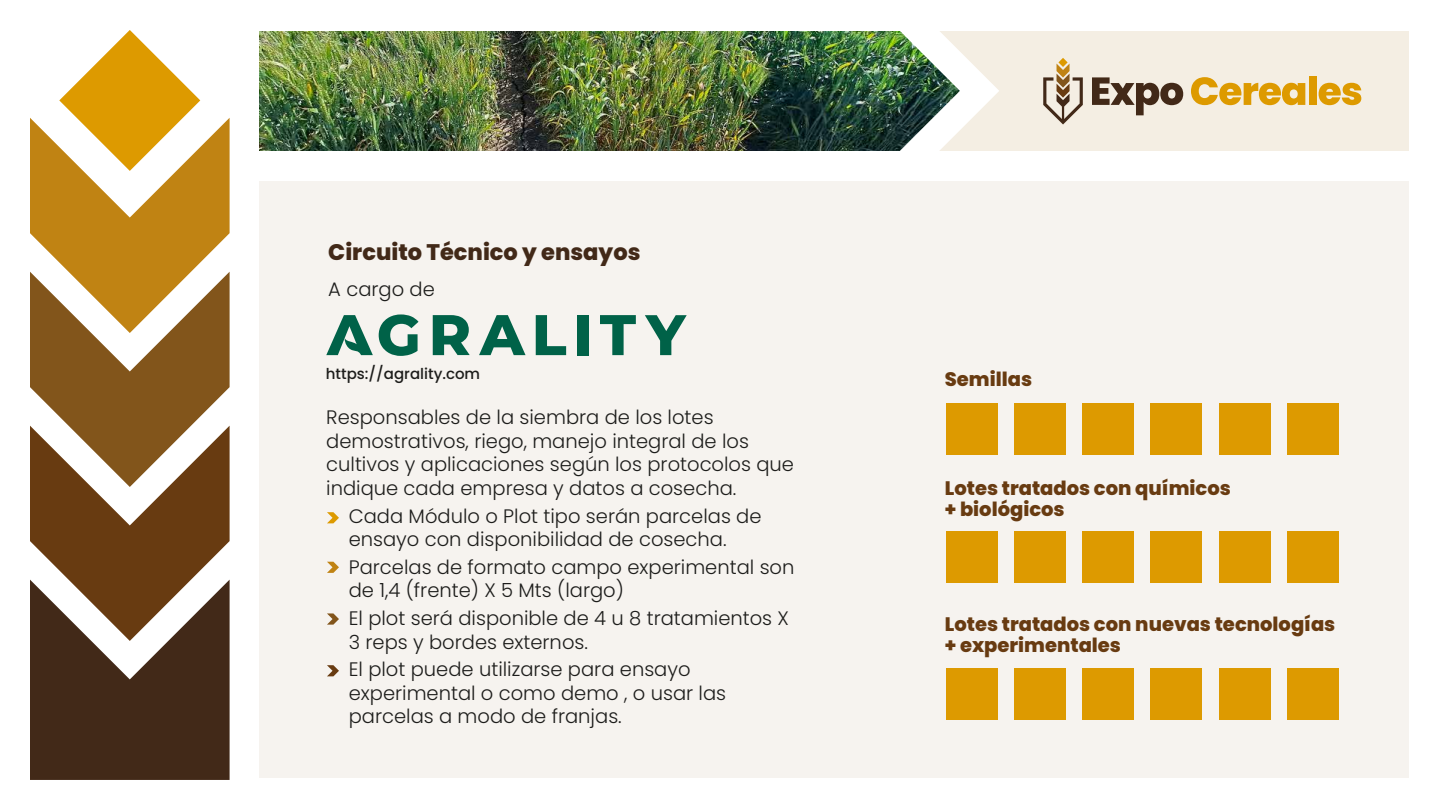
<style>
.page{position:relative;width:1440px;height:810px;background:#fff}
.page>*{position:absolute;margin:0;border:0;box-sizing:border-box;transform-origin:0 0}
.t1{font:800 22.5px "Poppins";color:#422918}
.t2{font:300 19.5px/23.4px "Poppins";color:#1d1d1b}
.t3{font:800 19.5px/21px "Poppins";color:#683b11}
.t4{font:500 15px "Poppins";color:#1d1d1b}
</style>
<div class="page">
<div style="left:260px;top:32px;width:1149px;height:746px;background:#f6f3ef"></div>
<div style="left:260px;top:32px;width:1149px;height:120px;background:#f4eee3"></div>
<svg style="left:1043px;top:58px;width:40px;height:66px"></svg>
<svg style="left:1092px;top:77px;width:91px;height:38px"></svg>
<svg style="left:1191px;top:77px;width:114px;height:28px"></svg>
<div style="left:1309px;top:76px;width:7px;height:29px;background:#dd9a00"></div>
<svg style="left:1319px;top:83px;width:42px;height:22px"></svg>
<svg style="left:30px;top:30px;width:200px;height:750px"></svg>
<img style="left:260px;top:32px;width:722px;height:120px">
<svg style="left:899px;top:31px;width:100px;height:120px"></svg>
<svg style="left:379px;top:314px;width:40px;height:42px"></svg>
<svg style="left:433px;top:315px;width:37px;height:40px"></svg>
<svg style="left:479px;top:315px;width:47px;height:40px"></svg>
<svg style="left:536px;top:315px;width:30px;height:40px"></svg>
<div style="left:577px;top:315px;width:12px;height:40px;background:#006248"></div>
<svg style="left:600px;top:315px;width:36px;height:40px"></svg>
<svg style="left:645px;top:315px;width:42px;height:40px"></svg>
<svg style="left:326px;top:315px;width:47px;height:40px"></svg>
<div style="left:260px;top:152px;width:1149px;height:30px;background:#fff"></div>
<div style="left:946px;top:403px;width:52px;height:51px;background:#dd9a00"></div>
<div style="left:1014px;top:403px;width:52px;height:51px;background:#dd9a00"></div>
<div style="left:1082px;top:403px;width:52px;height:51px;background:#dd9a00"></div>
<div style="left:1150px;top:403px;width:52px;height:51px;background:#dd9a00"></div>
<div style="left:1219px;top:403px;width:51px;height:51px;background:#dd9a00"></div>
<div style="left:1287px;top:403px;width:52px;height:51px;background:#dd9a00"></div>
<div style="left:946px;top:531px;width:52px;height:52px;background:#dd9a00"></div>
<div style="left:1014px;top:531px;width:52px;height:52px;background:#dd9a00"></div>
<div style="left:1082px;top:531px;width:52px;height:52px;background:#dd9a00"></div>
<div style="left:1150px;top:531px;width:52px;height:52px;background:#dd9a00"></div>
<div style="left:1219px;top:531px;width:51px;height:52px;background:#dd9a00"></div>
<div style="left:1287px;top:531px;width:52px;height:52px;background:#dd9a00"></div>
<div style="left:946px;top:668px;width:52px;height:52px;background:#dd9a00"></div>
<div style="left:1014px;top:668px;width:52px;height:52px;background:#dd9a00"></div>
<div style="left:1082px;top:668px;width:52px;height:52px;background:#dd9a00"></div>
<div style="left:1150px;top:668px;width:52px;height:52px;background:#dd9a00"></div>
<div style="left:1219px;top:668px;width:51px;height:52px;background:#dd9a00"></div>
<div style="left:1287px;top:668px;width:52px;height:52px;background:#dd9a00"></div>
<svg style="left:327px;top:512px;width:12px;height:11px"></svg>
<svg style="left:327px;top:562px;width:12px;height:11px"></svg>
<svg style="left:327px;top:613px;width:12px;height:12px"></svg>
<svg style="left:327px;top:665px;width:12px;height:11px"></svg>
<p class="t1" style="left:328px;top:239px;width:314px">Circuito Técnico y ensayos</p>
<p class="t2" style="left:328px;top:278px;width:108px">A cargo de</p>
<p class="t4" style="left:326px;top:365px;width:156px">https://agrality.com</p>
<p class="t2" style="left:326px;top:406px;width:469px">Responsables de la siembra de los lotes demostrativos, riego, manejo integral de los cultivos y aplicaciones según los protocolos que indique cada empresa y datos a cosecha.</p>
<p class="t2" style="left:349px;top:504px;width:414px">Cada Módulo o Plot tipo serán parcelas de ensayo con disponibilidad de cosecha.</p>
<p class="t2" style="left:349px;top:555px;width:447px">Parcelas de formato campo experimental son de 1,4 (frente) X 5 Mts (largo)</p>
<p class="t2" style="left:349px;top:607px;width:442px">El plot será disponible de 4 u 8 tratamientos X<br>3 reps y bordes externos.</p>
<p class="t2" style="left:349px;top:658px;width:379px">El plot puede utilizarse para ensayo experimental o como demo , o usar las parcelas a modo de franjas.</p>
<p class="t3" style="left:945px;top:369px;width:89px">Semillas</p>
<p class="t3" style="left:945px;top:478px;width:287px">Lotes tratados con químicos + biológicos</p>
<p class="t3" style="left:945px;top:614px;width:392px">Lotes tratados con nuevas tecnologías + experimentales</p>
</div>
